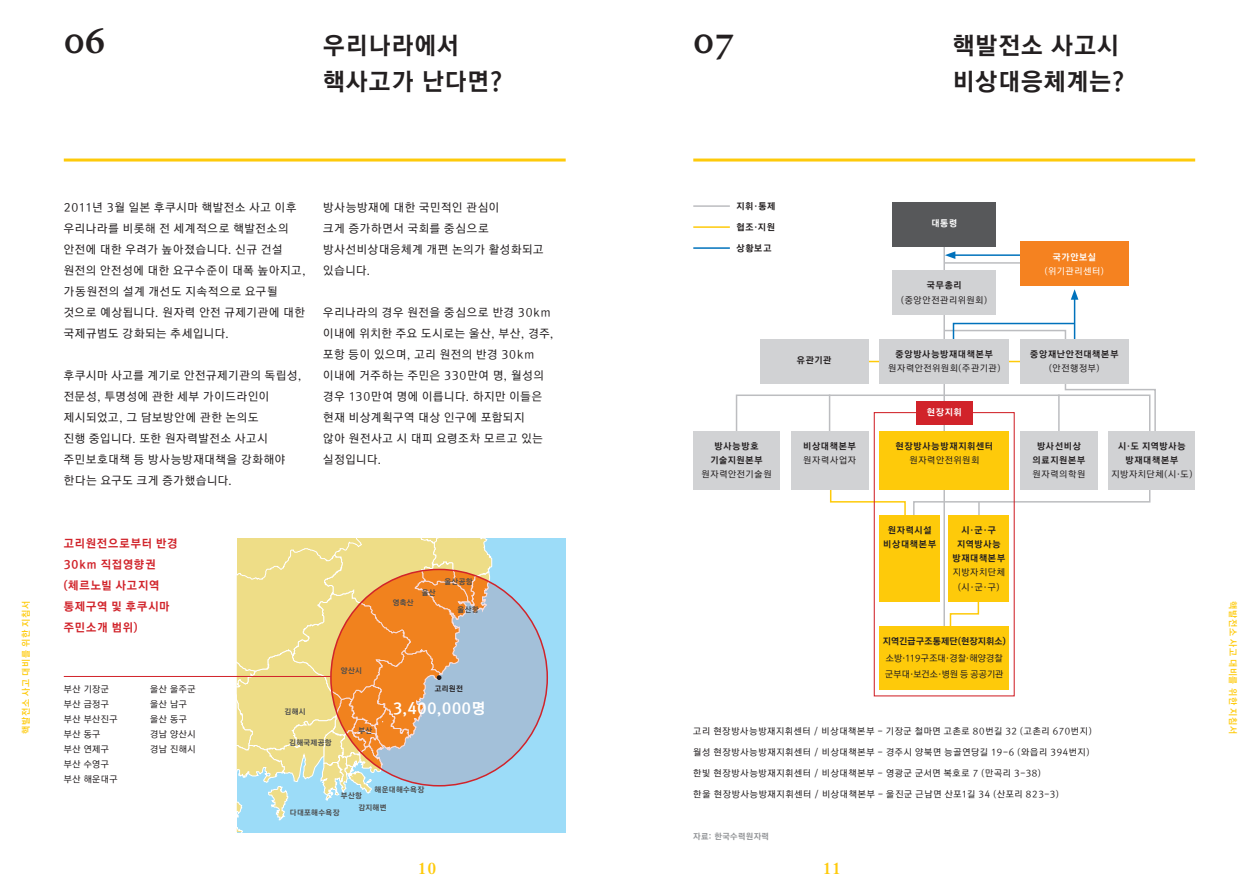
<style>
.page{position:relative;width:1259px;height:893px;background:#fff}
.page>*{position:absolute;margin:0;border:0;box-sizing:border-box;transform-origin:0 0}
.t1{font:700 40.5px "Adobe Hebrew";color:#231f20}
.t2{font:24px/36px "Rix Go EB";letter-spacing:.05em;color:#231f20}
.t3{font:600 16.5px "Dutch 801 BT";color:#feca0a}
.t4{font:15px "Rix Go EB";letter-spacing:.05em;color:#fff}
.t5{font:11.4px/21px "Rix Go M";letter-spacing:.075em;color:#231f20}
.t6{font:11.4px/21px "Rix Go EB";letter-spacing:.075em;color:#d1232a}
.t7{font:9px/14.2px "Rix Go M";letter-spacing:.08em;color:#231f20;text-align:center}
.t8{font:9px/14.2px "Rix Go EB";letter-spacing:.09em;color:#231f20;text-align:center}
.t9{font:9px/15px "Rix Go M";letter-spacing:.05em;color:#231f20}
.t10{font:9px/16.5px "Rix Go M";letter-spacing:.02em;color:#231f20}
.t11{font:9px "Rix Go B";letter-spacing:.08em;color:#feca0a}
.t12{font:9px "Rix Go EB";letter-spacing:.025em;color:#231f20}
.t13{font:9px "Rix Go EB";letter-spacing:.085em;color:#fff}
.t14{font:9px "Rix Go M";letter-spacing:.08em;color:#fff}
.t15{font:8.25px "Rix Go EB";letter-spacing:.05em;color:#939598}
.t16{font:7.5px/12px "Rix Go EB";letter-spacing:.05em;color:#4b4c4d}
.t17{font:7.5px "Rix Go EB";color:#231f20}
</style>
<div class="page">
<hr style="left:64px;top:159px;width:502px;height:3px;background:#feca0a">
<hr style="left:693px;top:159px;width:502px;height:3px;background:#feca0a">
<div style="left:237px;top:538px;width:329px;height:294px;background:#9cdcf8"></div>
<div style="left:331px;top:569px;width:216px;height:217px;background:#a3c0d9;border-radius:50%"></div>
<svg style="left:237px;top:538px;width:255px;height:294px"></svg>
<hr style="left:64px;top:676px;width:267px;height:1px;background:#d1232a">
<hr style="left:953px;top:254px;width:71px;height:2px;background:#0072bc">
<svg style="left:945px;top:251px;width:10px;height:8px"></svg>
<hr style="left:1074px;top:297px;width:1px;height:51px;background:#0072bc">
<svg style="left:1070px;top:289px;width:8px;height:11px"></svg>
<svg style="left:830px;top:486px;width:76px;height:29px"></svg>
<svg style="left:949px;top:601px;width:31px;height:26px"></svg>
<hr style="left:944px;top:262px;width:99px;height:2px;background:#bcbdc0">
<hr style="left:943px;top:229px;width:2px;height:399px;background:#bcbdc0">
<svg style="left:735px;top:322px;width:421px;height:151px"></svg>
<svg style="left:913px;top:486px;width:238px;height:34px"></svg>
<div style="left:892px;top:202px;width:104px;height:44px;background:#57585a"></div>
<div style="left:892px;top:271px;width:104px;height:44px;background:#d1d2d4"></div>
<div style="left:879px;top:339px;width:130px;height:45px;background:#d1d2d4"></div>
<div style="left:759px;top:339px;width:109px;height:45px;background:#d1d2d4"></div>
<div style="left:1020px;top:339px;width:108px;height:45px;background:#d1d2d4"></div>
<div style="left:1020px;top:242px;width:108px;height:44px;background:#f58220"></div>
<div style="left:879px;top:431px;width:130px;height:59px;background:#feca0a"></div>
<div style="left:879px;top:627px;width:130px;height:63px;background:#feca0a"></div>
<div style="left:879px;top:515px;width:61px;height:86px;background:#feca0a"></div>
<div style="left:948px;top:515px;width:61px;height:86px;background:#feca0a"></div>
<div style="left:790px;top:431px;width:78px;height:59px;background:#d1d2d4"></div>
<div style="left:693px;top:431px;width:87px;height:59px;background:#d1d2d4"></div>
<div style="left:1020px;top:431px;width:78px;height:59px;background:#d1d2d4"></div>
<div style="left:1108px;top:431px;width:87px;height:59px;background:#d1d2d4"></div>
<div style="left:873px;top:412px;width:141px;height:284px;border:1px solid #d1232a"></div>
<div style="left:916px;top:401px;width:56px;height:23px;background:#d1232a"></div>
<hr style="left:693px;top:205px;width:37px;height:2px;background:#bcbdc0">
<hr style="left:693px;top:226px;width:37px;height:2px;background:#feca0a">
<hr style="left:693px;top:247px;width:37px;height:2px;background:#0072bc">
<h1 class="t1" style="left:64px;top:16px;width:43px">06</h1>
<h2 class="t2" style="left:323px;top:28px;width:180px">우리나라에서 핵사고가 난다면?</h2>
<h1 class="t1" style="left:693px;top:16px;width:43px">07</h1>
<h2 class="t2" style="left:952px;top:28px;width:173px">핵발전소 사고시 비상대응체계는?</h2>
<p class="t11" style="left:21px;top:734px;width:134px;rotate:-90deg">핵발전소 사고 대비를 위한 지침서</p>
<p class="t5" style="left:64px;top:197px;width:243px">2011년 3월 일본 후쿠시마 핵발전소 사고 이후 우리나라를 비롯해 전 세계적으로 핵발전소의 안전에 대한 우려가 높아졌습니다. 신규 건설 원전의 안전성에 대한 요구수준이 대폭 높아지고, 가동원전의 설계 개선도 지속적으로 요구될 것으로 예상됩니다. 원자력 안전 규제기관에 대한 국제규범도 강화되는 추세입니다.</p>
<p class="t5" style="left:64px;top:365px;width:239px">후쿠시마 사고를 계기로 안전규제기관의 독립성, 전문성, 투명성에 관한 세부 가이드라인이 제시되었고, 그 담보방안에 관한 논의도<br>진행 중입니다. 또한 원자력발전소 사고시 주민보호대책 등 방사능방재대책을 강화해야 한다는 요구도 크게 증가했습니다.</p>
<p class="t5" style="left:323px;top:197px;width:222px">방사능방재에 대한 국민적인 관심이<br>크게 증가하면서 국회를 중심으로 방사선비상대응체계 개편 논의가 활성화되고 있습니다.</p>
<p class="t5" style="left:323px;top:302px;width:231px">우리나라의 경우 원전을 중심으로 반경 30km 이내에 위치한 주요 도시로는 울산, 부산, 경주, 포항 등이 있으며, 고리 원전의 반경 30km 이내에 거주하는 주민은 330만여 명, 월성의 경우 130만여 명에 이릅니다. 하지만 이들은 현재 비상계획구역 대상 인구에 포함되지<br>않아 원전사고 시 대피 요령조차 모르고 있는 실정입니다.</p>
<p class="t6" style="left:64px;top:533px;width:115px">고리원전으로부터 반경<br>30km 직접영향권 (체르노빌 사고지역 통제구역 및 후쿠시마 주민소개 범위)</p>
<p class="t16" style="left:341px;top:665px;width:22px">양산시</p>
<p class="t16" style="left:393px;top:596px;width:22px">영축산</p>
<p class="t16" style="left:422px;top:587px;width:15px">울산</p>
<p class="t16" style="left:444px;top:575px;width:30px">울산공항</p>
<p class="t16" style="left:457px;top:604px;width:22px">울산항</p>
<p class="t9" style="left:64px;top:682px;width:55px">부산 기장군 부산 금정구 부산 부산진구 부산 동구 부산 연제구 부산 수영구 부산 해운대구</p>
<p class="t7" style="left:150px;top:682px;width:47px">울산 울주군</p>
<p class="t17" style="left:435px;top:685px;width:30px">고리원전</p>
<p class="t9" style="left:150px;top:697px;width:47px">울산 남구 울산 동구 경남 양산시 경남 진해시</p>
<h3 class="t4" style="left:393px;top:700px;width:94px">3,400,000명</h3>
<p class="t16" style="left:285px;top:706px;width:22px">김해시</p>
<p class="t16" style="left:358px;top:725px;width:15px">부산</p>
<p class="t16" style="left:289px;top:736px;width:44px">김해국제공항</p>
<p class="t16" style="left:375px;top:784px;width:51px">해운대해수욕장</p>
<p class="t16" style="left:358px;top:790px;width:30px;text-indent:-17px">부산항 감지해변</p>
<p class="t16" style="left:290px;top:807px;width:51px">다대포해수욕장</p>
<p class="t8" style="left:736px;top:200px;width:40px">지휘·통제</p>
<p class="t8" style="left:736px;top:221px;width:40px">협조·지원</p>
<p class="t8" style="left:736px;top:242px;width:36px">상황보고</p>
<p class="t8" style="left:797px;top:353px;width:36px">유관기관</p>
<p class="t8" style="left:710px;top:439px;width:54px">방사능방호 기술지원본부</p>
<p class="t7" style="left:701px;top:467px;width:72px">원자력안전기술원</p>
<p class="t8" style="left:803px;top:439px;width:54px">비상대책본부</p>
<p class="t7" style="left:803px;top:453px;width:54px">원자력사업자</p>
<p class="t13" style="left:931px;top:218px;width:27px">대통령</p>
<p class="t8" style="left:926px;top:279px;width:36px">국무총리</p>
<p class="t7" style="left:901px;top:293px;width:88px">(중앙안전관리위원회)</p>
<p class="t8" style="left:895px;top:347px;width:99px">중앙방사능방재대책본부</p>
<p class="t7" style="left:888px;top:362px;width:114px">원자력안전위원회(주관기관)</p>
<p class="t13" style="left:927px;top:408px;width:36px">현장지휘</p>
<p class="t8" style="left:895px;top:439px;width:99px">현장방사능방재지휘센터</p>
<p class="t7" style="left:909px;top:453px;width:71px">원자력안전위원회</p>
<p class="t8" style="left:883px;top:523px;width:54px">원자력시설 비상대책본부</p>
<p class="t8" style="left:952px;top:523px;width:54px">시·군·구 지역방사능 방재대책본부</p>
<p class="t7" style="left:952px;top:566px;width:54px">지방자치단체 (시·군·구)</p>
<p class="t12" style="left:883px;top:637px;width:124px">지역긴급구조통제단(현장지휘소)</p>
<p class="t10" style="left:885px;top:650px;width:120px">소방·119구조대·경찰·해양경찰 군부대·보건소·병원 등 공공기관</p>
<p class="t13" style="left:1052px;top:252px;width:45px">국가안보실</p>
<p class="t14" style="left:1044px;top:266px;width:61px">(위기관리센터)</p>
<p class="t8" style="left:1030px;top:347px;width:90px">중앙재난안전대책본부</p>
<p class="t7" style="left:1049px;top:362px;width:52px">(안전행정부)</p>
<p class="t8" style="left:1032px;top:439px;width:54px">방사선비상 의료지원본부</p>
<p class="t7" style="left:1032px;top:467px;width:54px">원자력의학원</p>
<p class="t8" style="left:1118px;top:439px;width:69px">시·도 지역방사능 방재대책본부</p>
<p class="t7" style="left:1111px;top:467px;width:82px">지방자치단체(시·도)</p>
<p class="t7" style="left:693px;top:724px;width:400px">고리 현장방사능방재지휘센터 / 비상대책본부 - 기장군 철마면 고촌로 80번길 32 (고촌리 670번지)</p>
<p class="t7" style="left:693px;top:745px;width:398px">월성 현장방사능방재지휘센터 / 비상대책본부 - 경주시 양북면 능골연당길 19-6 (와읍리 394번지)</p>
<p class="t7" style="left:693px;top:766px;width:349px">한빛 현장방사능방재지휘센터 / 비상대책본부 - 영광군 군서면 복호로 7 (만곡리 3-38)</p>
<p class="t7" style="left:693px;top:787px;width:367px">한울 현장방사능방재지휘센터 / 비상대책본부 - 울진군 근남면 산포1길 34 (산포리 823-3)</p>
<p class="t15" style="left:693px;top:832px;width:77px">자료: 한국수력원자력</p>
<h3 class="t3" style="left:418px;top:858px;width:19px">10</h3>
<h3 class="t3" style="left:823px;top:858px;width:19px">11</h3>
<p class="t11" style="left:1237px;top:601px;width:134px;rotate:90deg">핵발전소 사고 대비를 위한 지침서</p>
</div>
